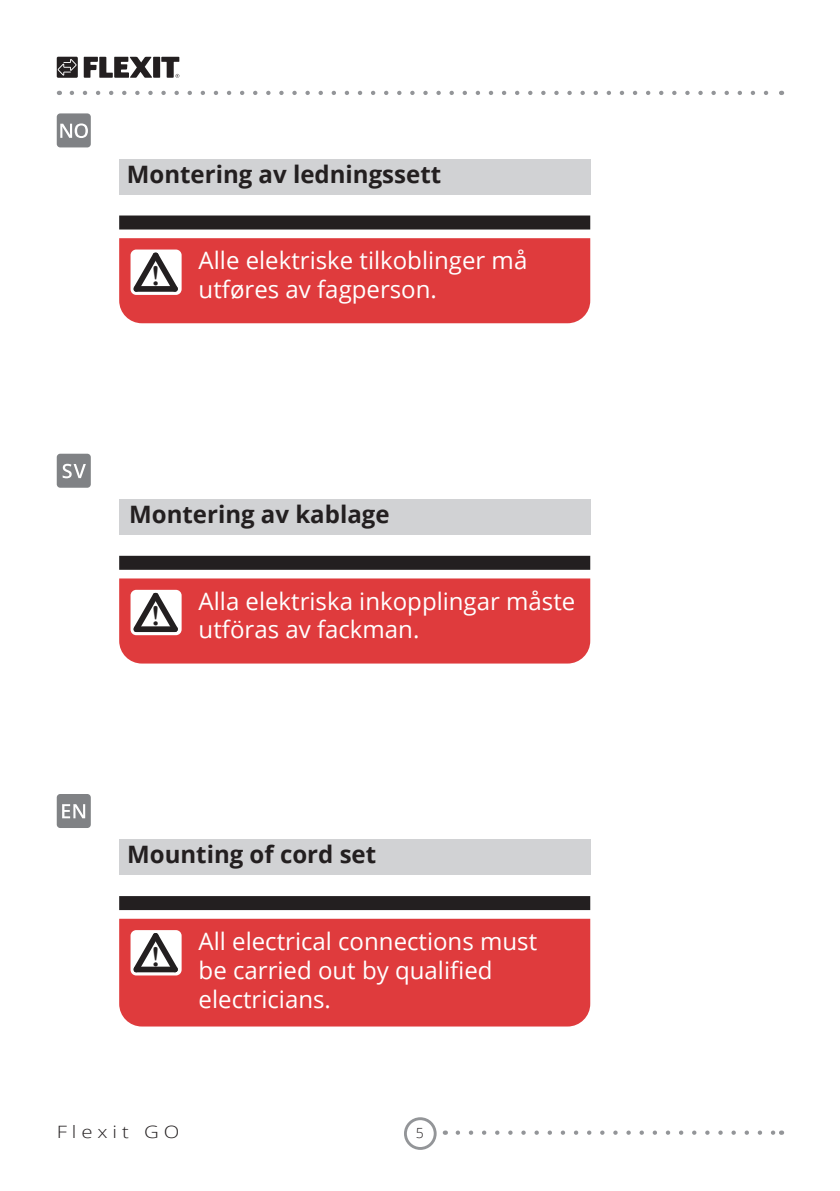
<style>
.page{position:relative;width:840px;height:1191px;background:#fff}
.page>*{position:absolute;margin:0;border:0;box-sizing:border-box;transform-origin:0 0}
.t1{font:700 29.8px "Garamond";color:#231f20}
.Advarsel_hvit_-_standard{font:24px/28.8px "Open Sans";color:#fff}
.Overskrift_1_-_N{font:700 24px "Open Sans";color:#231f20}
.Overskrift_1_-_S{font:700 24px "Open Sans";color:#231f20}
.Overskrift_1_-_E{font:700 24px "Open Sans";color:#231f20}
.t2{font:300 17px "Open Sans";letter-spacing:.24em;color:#231f20;scale:1.2 1}
.t3{font:300 14px "Open Sans";color:#231f20}
</style>
<div class="page">
<div style="left:404px;top:1117px;width:32px;height:32px;border:3px solid #939598;border-radius:50%"></div>
<svg style="left:457px;top:1130px;width:317px;height:4px"></svg>
<svg style="left:84px;top:57px;width:68px;height:21px"></svg>
<div style="left:153px;top:57px;width:7px;height:21px;background:#231f20"></div>
<svg style="left:161px;top:57px;width:18px;height:21px"></svg>
<div style="left:57px;top:57px;width:21px;height:21px;background:#231f20"></div>
<svg style="left:58px;top:59px;width:19px;height:17px"></svg>
<svg style="left:72px;top:91px;width:697px;height:4px"></svg>
<div style="left:119px;top:918px;width:471px;height:108px;background:#df3b3d"></div>
<div style="left:130px;top:930px;width:51px;height:45px;background:#fff;border-radius:6px"></div>
<svg style="left:133px;top:933px;width:48px;height:42px"></svg>
<div style="left:119px;top:896px;width:471px;height:14px;background:#231f20"></div>
<div style="left:119px;top:578px;width:471px;height:85px;background:#df3b3d"></div>
<div style="left:130px;top:590px;width:51px;height:45px;background:#fff;border-radius:6px"></div>
<svg style="left:133px;top:592px;width:48px;height:43px"></svg>
<div style="left:119px;top:556px;width:471px;height:14px;background:#231f20"></div>
<div style="left:119px;top:238px;width:471px;height:85px;background:#df3b3d"></div>
<div style="left:130px;top:249px;width:51px;height:46px;background:#fff;border-radius:6px"></div>
<svg style="left:133px;top:252px;width:48px;height:43px"></svg>
<div style="left:119px;top:215px;width:471px;height:14px;background:#231f20"></div>
<div style="left:57px;top:113px;width:34px;height:34px;background:#808285;border-radius:4px"></div>
<svg style="left:60px;top:123px;width:28px;height:15px"></svg>
<div style="left:57px;top:454px;width:34px;height:34px;background:#808285;border-radius:4px"></div>
<svg style="left:63px;top:464px;width:23px;height:14px"></svg>
<div style="left:57px;top:794px;width:34px;height:34px;background:#808285;border-radius:4px"></div>
<svg style="left:62px;top:804px;width:23px;height:14px"></svg>
<div style="left:119px;top:159px;width:471px;height:35px;background:#d1d2d4"></div>
<div style="left:119px;top:499px;width:471px;height:35px;background:#d1d2d4"></div>
<div style="left:119px;top:839px;width:471px;height:36px;background:#d1d2d4"></div>
<p class="Overskrift_1_-_N" style="left:127px;top:157px;width:316px">Montering av ledningssett</p>
<p class="t1" style="left:152px;top:255px;width:9px">!</p>
<p class="Advarsel_hvit_-_standard" style="left:198px;top:246px;width:330px">Alle elektriske tilkoblinger må utføres av fagperson.</p>
<p class="Overskrift_1_-_S" style="left:129px;top:497px;width:262px">Montering av kablage</p>
<p class="t1" style="left:152px;top:595px;width:9px">!</p>
<p class="Advarsel_hvit_-_standard" style="left:198px;top:586px;width:378px">Alla elektriska inkopplingar måste utföras av fackman.</p>
<p class="Overskrift_1_-_E" style="left:127px;top:837px;width:250px">Mounting of cord set</p>
<p class="t1" style="left:152px;top:936px;width:9px">!</p>
<p class="Advarsel_hvit_-_standard" style="left:198px;top:926px;width:340px">All electrical connections must be carried out by qualified electricians.</p>
<p class="t2" style="left:57px;top:1119px;width:104px">Flexit GO</p>
<p class="t3" style="left:416px;top:1123px;width:9px">5</p>
</div>
